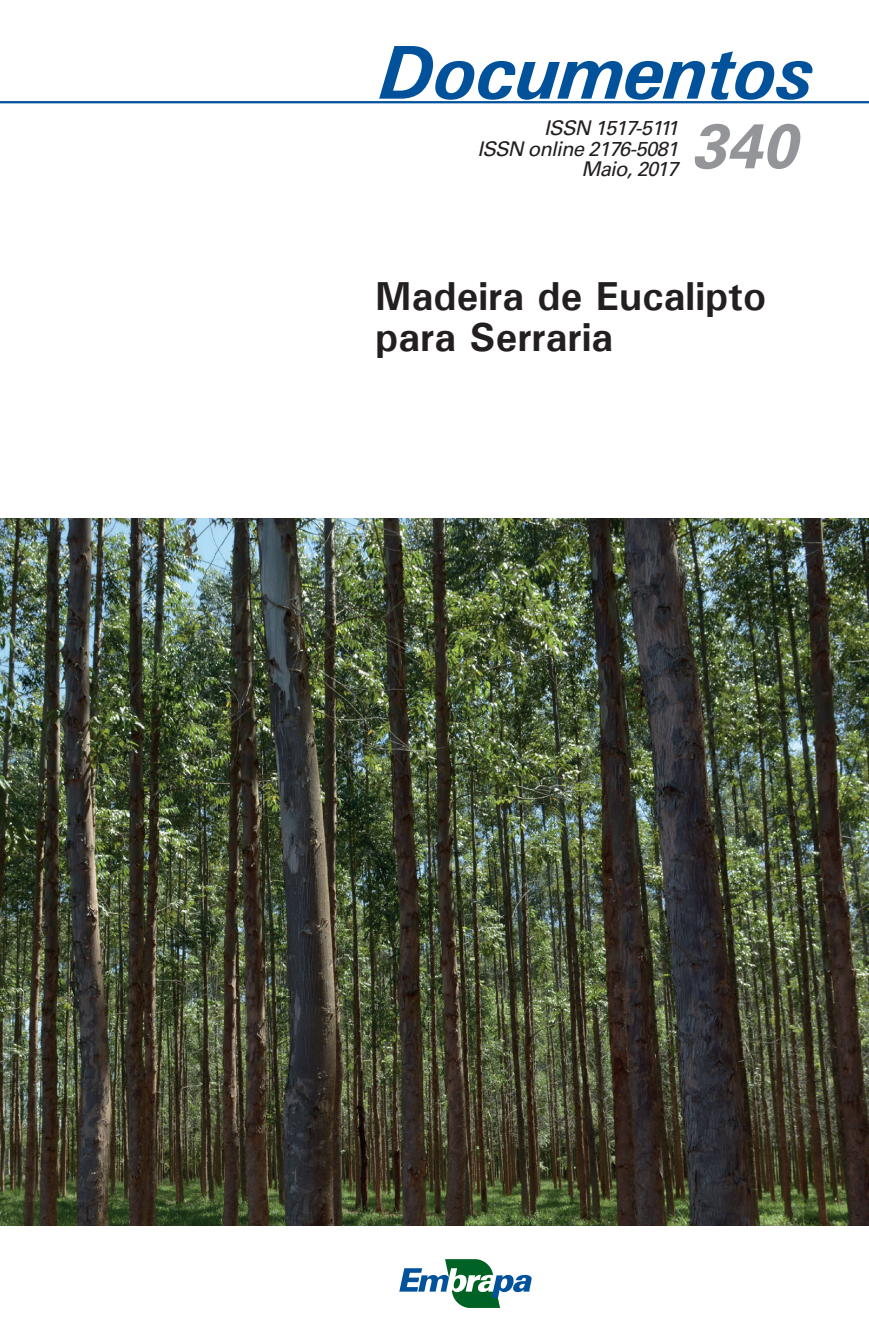
<style>
.page{position:relative;width:869px;height:1339px;background:#fff}
.page>*{position:absolute;margin:0;border:0;box-sizing:border-box;transform-origin:0 0}
.t1{font:italic 700 76.5px "Univers";letter-spacing:-.015em;color:#01529a}
.t2{font:italic 700 63px "Univers LT Std";color:#939598}
.Título_principal__se{font:700 40.5px "Univers";color:#231f20}
.t3{font:italic 20.25px "Univers LT Std";letter-spacing:-.035em;color:#231f20}
</style>
<div class="page">
<hr style="left:0;top:101px;width:868px;height:2px;background:#01529a">
<svg style="left:399px;top:1259px;width:132px;height:48px"></svg>
<img style="left:1px;top:518px;width:867px;height:707px">
<p class="t1" style="left:379px;top:24px;width:436px">Documentos</p>
<p class="t3" style="left:544px;top:116px;width:136px">ISSN 1517-5111</p>
<p class="t3" style="left:477px;top:136px;width:202px">ISSN online 2176-5081</p>
<p class="t3" style="left:581px;top:157px;width:98px">Maio, 2017</p>
<p class="t2" style="left:691px;top:109px;width:107px">340</p>
<p class="Título_principal__se" style="left:375px;top:270px;width:392px">Madeira de Eucalipto</p>
<p class="Título_principal__se" style="left:375px;top:311px;width:239px">para Serraria</p>
</div>
